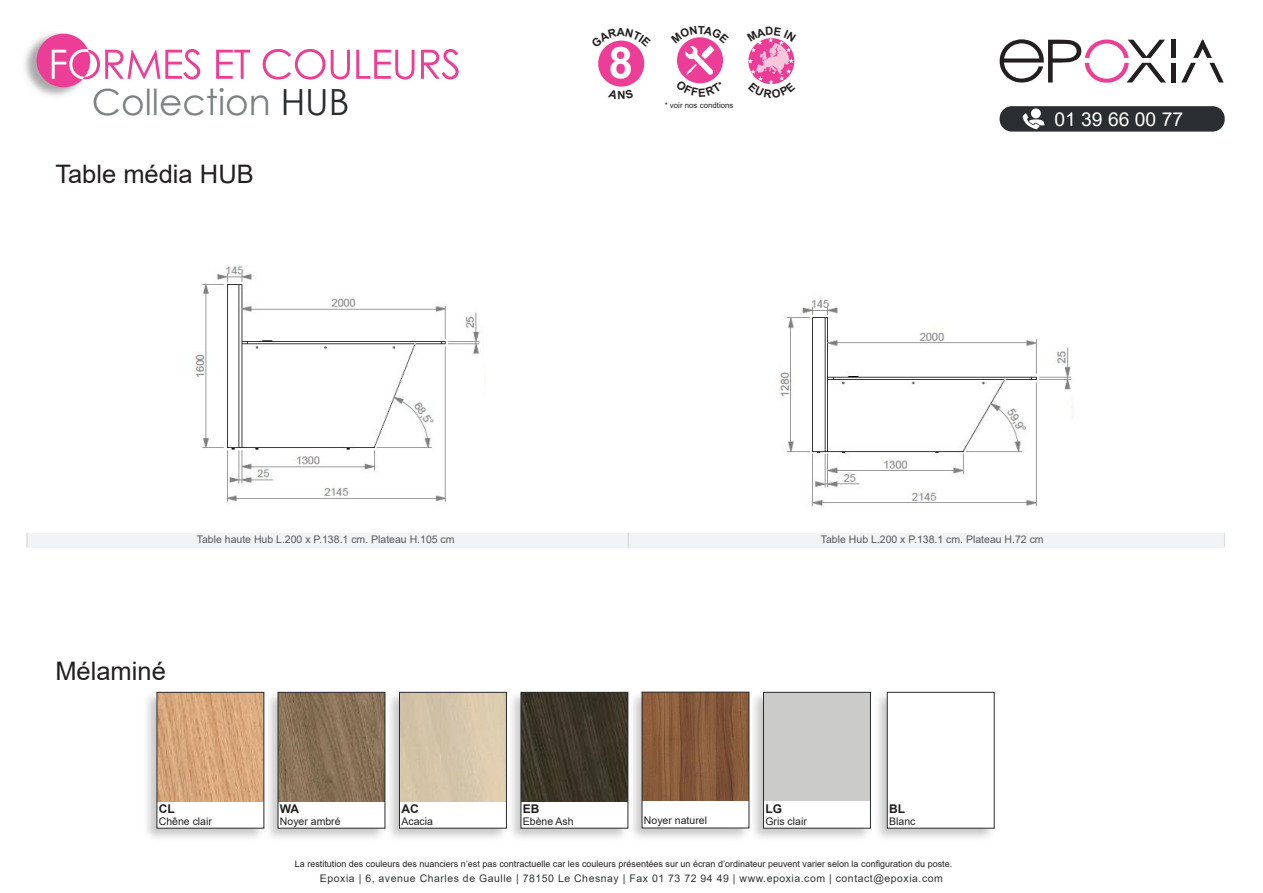
<style>
.page{position:relative;width:1263px;height:893px;background:#fff}
.page>*{position:absolute;margin:0;border:0;box-sizing:border-box;transform-origin:0 0}
.t1{font:700 43.5px "Arial";color:#fff}
.t2{font:36px "Century Gothic";color:#7e8183}
.t3{font:25.5px "Arial";color:#231f20}
.t4{font:19.05px "Arial";color:#fff}
.t5{font:700 12px "Arial";color:#231f20}
.t6{font:10.5px "Arial";letter-spacing:.05em;color:#333}
.t7{font:10.5px "Arial";color:#57585a}
.t8{font:10.5px "Arial";color:#231f20}
.t9{font:9px "Arial";color:#231f20}
.t10{font:7.8px "Arial";color:#231f20}
.s1{color:#292c2f}
</style>
<div class="page">
<div style="left:598px;top:41px;width:46px;height:46px;background:#ed3e97;border-radius:50%"></div>
<svg style="left:1181px;top:40px;width:43px;height:43px"></svg>
<div style="left:1171px;top:63px;width:5px;height:20px;background:#231f20"></div>
<div style="left:1171px;top:40px;width:5px;height:18px;background:#231f20"></div>
<svg style="left:1000px;top:39px;width:166px;height:44px"></svg>
<div style="left:1000px;top:106px;width:225px;height:26px;background:#2a2e30;border-radius:12px"></div>
<svg style="left:1031px;top:108px;width:10px;height:10px"></svg>
<svg style="left:1023px;top:113px;width:21px;height:17px"></svg>
<img style="left:748px;top:38px;width:46px;height:46px;border-radius:23px">
<svg style="left:216px;top:50px;width:34px;height:29px"></svg>
<svg style="left:263px;top:49px;width:62px;height:31px"></svg>
<svg style="left:331px;top:50px;width:19px;height:30px"></svg>
<svg style="left:356px;top:50px;width:58px;height:30px"></svg>
<svg style="left:421px;top:49px;width:38px;height:31px"></svg>
<img style="left:24px;top:33px;width:64px;height:63px">
<div style="left:37px;top:34px;width:53px;height:53px;background:#ed3e97;border-radius:50%"></div>
<svg style="left:52px;top:49px;width:148px;height:31px"></svg>
<div style="left:143px;top:690px;width:123px;height:152px;background:#231f20;opacity:.25"></div>
<div style="left:157px;top:692px;width:107px;height:136px;background:#fff"></div>
<div style="left:264px;top:690px;width:123px;height:152px;background:#231f20;opacity:.25"></div>
<div style="left:278px;top:692px;width:107px;height:136px;background:#fff"></div>
<div style="left:385px;top:690px;width:124px;height:152px;background:#231f20;opacity:.25"></div>
<svg style="left:399px;top:692px;width:107px;height:136px;fill:#d8c8ac"></svg>
<div style="left:507px;top:690px;width:123px;height:152px;background:#231f20;opacity:.25"></div>
<div style="left:521px;top:692px;width:107px;height:136px;background:#fff"></div>
<div style="left:749px;top:690px;width:124px;height:152px;background:#231f20;opacity:.25"></div>
<div style="left:763px;top:692px;width:107px;height:136px;background:#fff"></div>
<div style="left:873px;top:690px;width:124px;height:152px;background:#231f20;opacity:.25"></div>
<div style="left:887px;top:692px;width:107px;height:136px;background:#fff"></div>
<img style="left:159px;top:694px;width:103px;height:107px">
<img style="left:280px;top:694px;width:103px;height:107px">
<img style="left:523px;top:694px;width:103px;height:107px">
<div style="left:764px;top:692px;width:106px;height:109px;background:#cbccca"></div>
<div style="left:278px;top:692px;width:107px;height:136px;border:1px solid #292c2f"></div>
<div style="left:399px;top:692px;width:108px;height:136px;border:1px solid #292c2f"></div>
<div style="left:521px;top:692px;width:107px;height:136px;border:1px solid #292c2f"></div>
<div style="left:763px;top:692px;width:108px;height:136px;border:1px solid #292c2f"></div>
<div style="left:887px;top:692px;width:107px;height:136px;border:1px solid #292c2f"></div>
<div style="left:28px;top:533px;width:1195px;height:14px;background:#f2f3f4"></div>
<svg style="left:27px;top:533px;width:1px;height:14px"></svg>
<svg style="left:628px;top:533px;width:1px;height:14px"></svg>
<svg style="left:1224px;top:533px;width:1px;height:14px"></svg>
<img style="left:195px;top:266px;width:290px;height:237px">
<img style="left:780px;top:299px;width:294px;height:208px">
<div style="left:466px;top:448px;width:32px;height:30px;background:#fff"></div>
<div style="left:1055px;top:293px;width:32px;height:30px;background:#fff"></div>
<div style="left:628px;top:690px;width:123px;height:152px;background:#231f20;opacity:.25"></div>
<div style="left:642px;top:692px;width:107px;height:136px;background:#fff"></div>
<img style="left:644px;top:694px;width:103px;height:107px">
<div style="left:642px;top:692px;width:107px;height:136px;border:1px solid #292c2f"></div>
<svg style="left:605px;top:40px;width:32px;height:7px"></svg>
<svg style="left:677px;top:37px;width:46px;height:47px"></svg>
<svg style="left:750px;top:38px;width:43px;height:14px"></svg>
<svg style="left:750px;top:69px;width:43px;height:16px"></svg>
<h2 class="t2" style="left:92px;top:76px;width:259px">Collection <span class="s1">HUB</span></h2>
<p class="t3" style="left:55px;top:156px;width:200px">Table média HUB</p>
<h1 class="t1" style="left:609px;top:32px;width:26px">8</h1>
<p class="t10" style="left:665px;top:100px;width:70px">* voir nos condtions</p>
<h3 class="t4" style="left:1054px;top:106px;width:130px">01 39 66 00 77</h3>
<p class="t7" style="left:197px;top:532px;width:259px">Table haute Hub L.200 x P.138.1 cm. Plateau H.105 cm</p>
<p class="t7" style="left:821px;top:532px;width:224px">Table Hub L.200 x P.138.1 cm. Plateau H.72 cm</p>
<p class="t3" style="left:55px;top:653px;width:112px">Mélaminé</p>
<p class="t5" style="left:159px;top:800px;width:17px">CL</p>
<p class="t8" style="left:159px;top:814px;width:55px">Chêne clair</p>
<p class="t5" style="left:280px;top:800px;width:21px">WA</p>
<p class="t8" style="left:280px;top:814px;width:62px">Noyer ambré</p>
<p class="t5" style="left:401px;top:800px;width:19px">AC</p>
<p class="t8" style="left:401px;top:814px;width:33px">Acacia</p>
<p class="t5" style="left:523px;top:800px;width:18px">EB</p>
<p class="t8" style="left:523px;top:814px;width:52px">Ebène Ash</p>
<p class="t8" style="left:644px;top:813px;width:65px">Noyer naturel</p>
<p class="t5" style="left:765px;top:800px;width:18px">LG</p>
<p class="t8" style="left:765px;top:814px;width:43px">Gris clair</p>
<p class="t5" style="left:889px;top:800px;width:17px">BL</p>
<p class="t8" style="left:889px;top:814px;width:28px">Blanc</p>
<p class="t9" style="left:295px;top:858px;width:659px">La restitution des couleurs des nuanciers n’est pas contractuelle car les couleurs présentées sur un écran d’ordinateur peuvent varier selon la configuration du poste.</p>
<p class="t6" style="left:320px;top:871px;width:624px">Epoxia | 6, avenue Charles de Gaulle | 78150 Le Chesnay | Fax 01 73 72 94 49 | www.epoxia.com | contact@epoxia.com</p>
</div>
